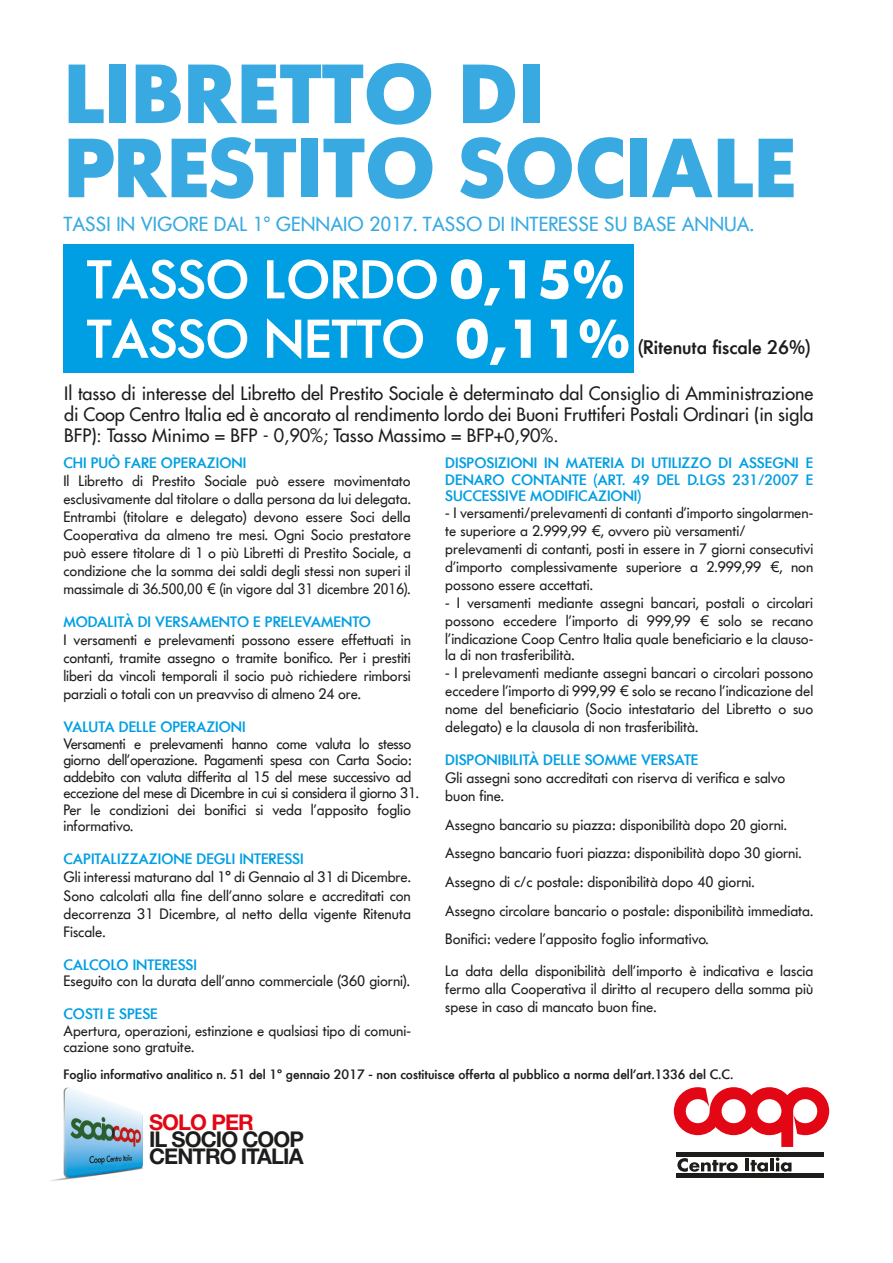
<style>
.page{position:relative;width:893px;height:1263px;background:#fff}
.page>*{position:absolute;margin:0;border:0;box-sizing:border-box;transform-origin:0 0}
.t1{font:700 82.95px/74.1px "Futura BQ";color:#38aae1}
.t2{font:500 54px/59.4px "Futura BQ";color:#fff}
.t3{font:700 21.75px/17.2px "Helvetica Neue LT Std";letter-spacing:-.04em;color:#1d1d1b}
.t4{font:700 21.75px "Helvetica Neue LT Std";letter-spacing:-.04em;color:#e30614}
.t5{font:20.25px "Futura BQ";color:#38aae1}
.t6{font:500 19.5px "Futura BQ";color:#1d1d1b}
.t7{font:500 18px/21px "Futura Std";color:#1d1d1b;text-align:justify}
.t8{font:15px/18px "Futura BQ";color:#1d1d1b;text-align:justify}
.t9{font:500 15px/16.5px "Futura BQ";color:#009fe3;text-align:justify}
.t10{font:15px/16.5px "Futura BQ";letter-spacing:-.02em;color:#1d1d1b}
.t11{font:500 13.5px "Futura BQ";color:#1d1d1b}
.s1{font-weight:700}
</style>
<div class="page">
<svg style="left:677px;top:1158px;width:61px;height:14px"></svg>
<hr style="left:745px;top:1158px;width:4px;height:13px;background:#1d1d1b">
<svg style="left:750px;top:1160px;width:18px;height:12px"></svg>
<hr style="left:770px;top:1158px;width:4px;height:13px;background:#1d1d1b">
<svg style="left:776px;top:1157px;width:15px;height:15px"></svg>
<hr style="left:677px;top:1152px;width:147px;height:4px;background:#1d1d1b">
<div style="left:677px;top:1173px;width:147px;height:5px;background:#1d1d1b"></div>
<svg style="left:674px;top:1087px;width:155px;height:60px"></svg>
<img style="left:50px;top:1087px;width:93px;height:94px">
<div style="left:63px;top:244px;width:571px;height:129px;background:#009fe3"></div>
<h1 class="t1" style="left:63px;top:56px;width:735px">LIBRETTO DI<br>PRESTITO SOCIALE</h1>
<h3 class="t5" style="left:63px;top:211px;width:692px">TASSI IN VIGORE DAL 1º GENNAIO 2017. TASSO DI INTERESSE SU BASE ANNUA.</h3>
<h2 class="t2" style="left:87px;top:249px;width:545px">TASSO LORDO <span class="s1">0,15%<br></span>TASSO NETTO <span class="s1">0,11%</span></h2>
<p class="t7" style="left:64px;top:383px;width:751px">Il tasso di interesse del Libretto del Prestito Sociale è determinato dal Consiglio di Amministrazione di Coop Centro Italia ed è ancorato al rendimento lordo dei Buoni Fruttiferi Postali Ordinari (in sigla BFP): Tasso Minimo = BFP - 0,90%; Tasso Massimo = BFP+0,90%.</p>
<h3 class="t6" style="left:638px;top:334px;width:174px">(Ritenuta fiscale 26%)</h3>
<p class="t9" style="left:63px;top:455px;width:184px">CHI PUÒ FARE OPERAZIONI</p>
<p class="t8" style="left:63px;top:472px;width:349px">Il Libretto di Prestito Sociale può essere movimentato esclusivamente dal titolare o dalla persona da lui delegata.<br>Entrambi (titolare e delegato) devono essere Soci della Cooperativa da almeno tre mesi. Ogni Socio prestatore può essere titolare di 1 o più Libretti di Prestito Sociale, a condizione che la somma dei saldi degli stessi non superi il massimale di 36.500,00 € (in vigore dal 31 dicembre 2016).</p>
<p class="t9" style="left:63px;top:614px;width:309px">MODALITÀ DI VERSAMENTO E PRELEVAMENTO</p>
<p class="t9" style="left:445px;top:455px;width:369px">DISPOSIZIONI IN MATERIA DI UTILIZZO DI ASSEGNI E DENARO CONTANTE (ART. 49 DEL D.LGS 231/2007 E SUCCESSIVE MODIFICAZIONI)</p>
<p class="t8" style="left:445px;top:504px;width:369px;text-align:left">- I versamenti/prelevamenti di contanti d’importo singolarmen&shy;te superiore a 2.999,99 €, ovvero più versamenti/ prelevamenti di contanti, posti in essere in 7 giorni consecutivi d’importo complessivamente superiore a 2.999,99 €, non possono essere accettati.</p>
<p class="t8" style="left:445px;top:594px;width:369px">- I versamenti mediante assegni bancari, postali o circolari possono eccedere l’importo di 999,99 € solo se recano l’indicazione Coop Centro Italia quale beneficiario e la clauso-</p>
<p class="t8" style="left:445px;top:646px;width:131px">la di non trasferibilità.</p>
<p class="t8" style="left:445px;top:664px;width:370px">- I prelevamenti mediante assegni bancari o circolari possono eccedere l’importo di 999,99 € solo se recano l’indicazione del nome del beneficiario (Socio intestatario del Libretto o suo delegato) e la clausola di non trasferibilità.</p>
<p class="t9" style="left:445px;top:752px;width:255px">DISPONIBILITÀ DELLE SOMME VERSATE</p>
<p class="t8" style="left:445px;top:769px;width:342px">Gli assegni sono accreditati con riserva di verifica e salvo buon fine.</p>
<p class="t8" style="left:445px;top:810px;width:370px;line-height:28.5px;text-align:left">Assegno bancario su piazza: disponibilità dopo 20 giorni.<br>Assegno bancario fuori piazza: disponibilità dopo 30 giorni.<br>Assegno di c/c postale: disponibilità dopo 40 giorni.<br>Assegno circolare bancario o postale: disponibilità immediata.<br>Bonifici: vedere l’apposito foglio informativo.</p>
<p class="t8" style="left:445px;top:962px;width:369px">La data della disponibilità dell’importo è indicativa e lascia fermo alla Cooperativa il diritto al recupero della somma più spese in caso di mancato buon fine.</p>
<p class="t8" style="left:63px;top:631px;width:349px">I versamenti e prelevamenti possono essere effettuati in contanti, tramite assegno o tramite bonifico. Per i prestiti liberi da vincoli temporali il socio può richiedere rimborsi parziali o totali con un preavviso di almeno 24 ore.</p>
<p class="t9" style="left:63px;top:719px;width:184px">VALUTA DELLE OPERAZIONI</p>
<p class="t10" style="left:63px;top:735px;width:357px">Versamenti e prelevamenti hanno come valuta lo stesso giorno dell’operazione. Pagamenti spesa con Carta Socio: addebito con valuta differita al 15 del mese successivo ad eccezione del mese di Dicembre in cui si considera il giorno 31.<br>Per le condizioni dei bonifici si veda l’apposito foglio informativo.</p>
<p class="t9" style="left:63px;top:851px;width:242px">CAPITALIZZAZIONE DEGLI INTERESSI</p>
<p class="t8" style="left:63px;top:868px;width:349px">Gli interessi maturano dal 1° di Gennaio al 31 di Dicembre.<br>Sono calcolati alla fine dell’anno solare e accreditati con decorrenza 31 Dicembre, al netto della vigente Ritenuta Fiscale.</p>
<p class="t9" style="left:63px;top:956px;width:135px">CALCOLO INTERESSI</p>
<p class="t8" style="left:63px;top:972px;width:348px">Eseguito con la durata dell’anno commerciale (360 giorni).</p>
<p class="t9" style="left:63px;top:1005px;width:96px">COSTI E SPESE</p>
<p class="t8" style="left:63px;top:1022px;width:349px;line-height:16.5px">Apertura, operazioni, estinzione e qualsiasi tipo di comuni&shy;cazione sono gratuite.</p>
<p class="t11" style="left:63px;top:1065px;width:672px">Foglio informativo analitico n. 51 del 1º gennaio 2017 - non costituisce offerta al pubblico a norma dell’art.1336 del C.C.</p>
<h3 class="t4" style="left:149px;top:1108px;width:106px">SOLO PER</h3>
<h3 class="t3" style="left:149px;top:1130px;width:157px">IL SOCIO COOP<br>CENTRO ITALIA</h3>
</div>
